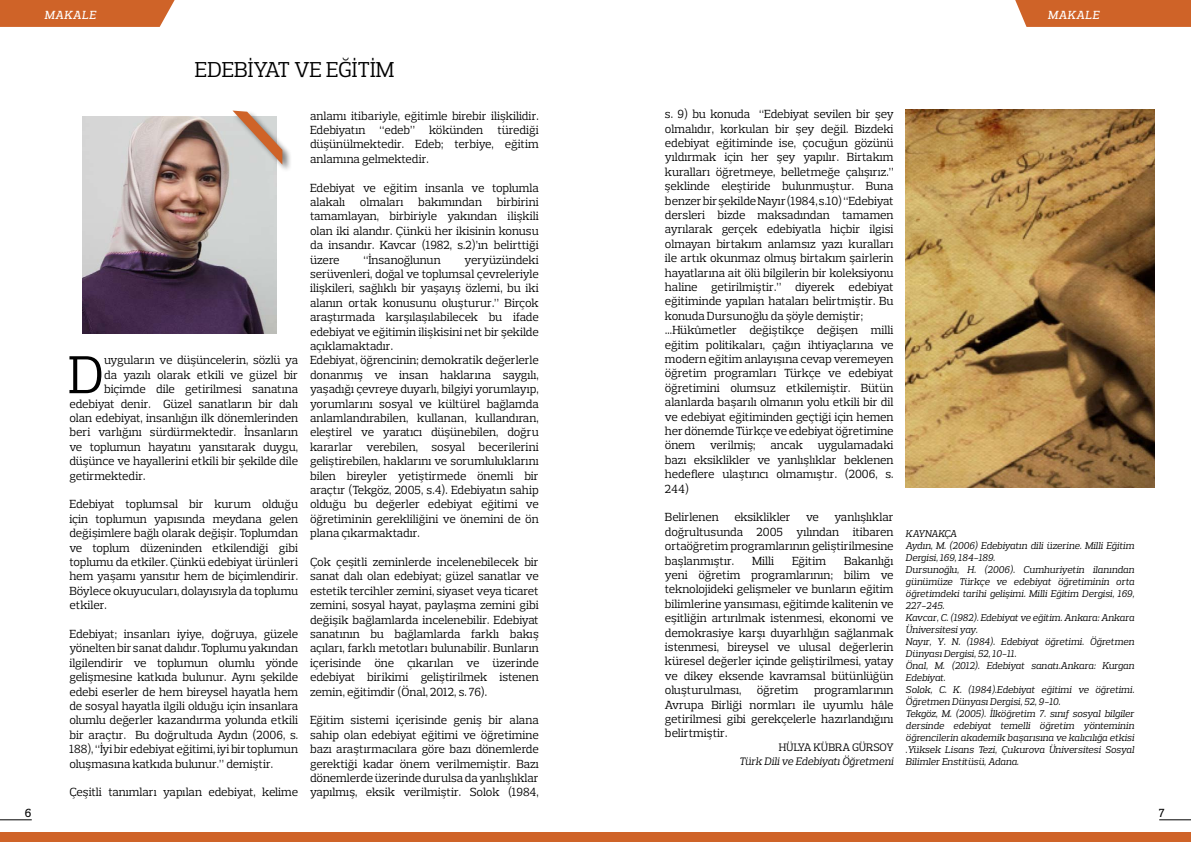
<style>
.page{position:relative;width:1191px;height:842px;background:#fff}
.page>*{position:absolute;margin:0;border:0;box-sizing:border-box;transform-origin:0 0}
.t1{font:54.4px "Prelo Slab";color:#000}
.t2{font:22px "Prelo Slab";color:#000}
.t3{font:12px/14.4px "Prelo Slab";color:#000;text-align:justify}
.t4{font:12px "Prelo Slab";letter-spacing:-.025em;color:#000}
.t5{font:italic 500 12px "Prelo Slab";letter-spacing:.05em;color:#fff}
.t6{font:500 12px "Prelo Slab";color:#000}
.t7{font:italic 11px "Prelo Slab";letter-spacing:-.01em;color:#000}
.t8{font:11px "Prelo Slab";color:#000}
.t9{font:italic 10px/12px "Prelo Slab";color:#000}
</style>
<div class="page">
<svg style="left:1015px;top:0;width:176px;height:27px"></svg>
<svg style="left:0;top:0;width:175px;height:27px"></svg>
<hr style="left:0;top:819px;width:32px;height:1px;background:#000">
<hr style="left:1159px;top:819px;width:32px;height:1px;background:#000">
<div style="left:0;top:832px;width:1191px;height:10px;background:#cf6328"></div>
<img style="left:82px;top:116px;width:194px;height:218px">
<div style="left:232px;top:109px;width:60px;height:64px;background:#000;opacity:.5"></div>
<svg style="left:232px;top:111px;width:50px;height:54px"></svg>
<img style="left:905px;top:109px;width:250px;height:379px">
<p class="t5" style="left:44px;top:8px;width:53px">MAKALE</p>
<p class="t5" style="left:1047px;top:8px;width:53px">MAKALE</p>
<h2 class="t2" style="left:195px;top:56px;width:201px">EDEBİYAT VE EĞİTİM</h2>
<h1 class="t1" style="left:68px;top:341px;width:37px">D</h1>
<p class="t3" style="left:104px;top:353px;width:195px">uyguların ve düşüncelerin, sözlü ya</p>
<p class="t3" style="left:104px;top:367px;width:195px">da yazılı olarak etkili ve güzel bir</p>
<p class="t3" style="left:104px;top:382px;width:195px">biçimde dile getirilmesi sanatına</p>
<p class="t3" style="left:69px;top:396px;width:230px">edebiyat denir. Güzel sanatların bir dalı</p>
<p class="t3" style="left:69px;top:411px;width:230px">olan edebiyat, insanlığın ilk dönemlerinden</p>
<p class="t3" style="left:69px;top:425px;width:230px">beri varlığını sürdürmektedir. İnsanların</p>
<p class="t4" style="left:69px;top:439px;width:230px">ve toplumun hayatını yansıtarak duygu,</p>
<p class="t3" style="left:69px;top:454px;width:230px">düşünce ve hayallerini etkili bir şekilde dile</p>
<p class="t3" style="left:69px;top:468px;width:77px">getirmektedir.</p>
<p class="t3" style="left:69px;top:497px;width:230px">Edebiyat toplumsal bir kurum olduğu için toplumun yapısında meydana gelen değişimlere bağlı olarak değişir. Toplumdan ve toplum düzeninden etkilendiği gibi toplumu da etkiler. Çünkü edebiyat ürünleri hem yaşamı yansıtır hem de biçimlendirir.<br>Böylece okuyucuları, dolayısıyla da toplumu etkiler.</p>
<p class="t3" style="left:69px;top:627px;width:230px">Edebiyat; insanları iyiye, doğruya, güzele yönelten bir sanat dalıdır. Toplumu yakından ilgilendirir ve toplumun olumlu yönde gelişmesine katkıda bulunur. Aynı şekilde edebi eserler de hem bireysel hayatla hem de sosyal hayatla ilgili olduğu için insanlara olumlu değerler kazandırma yolunda etkili bir araçtır. Bu doğrultuda Aydın (2006, s.<br>188), “İyi bir edebiyat eğitimi, iyi bir toplumun oluşmasına katkıda bulunur.” demiştir.</p>
<p class="t3" style="left:69px;top:785px;width:230px">Çeşitli tanımları yapılan edebiyat, kelime</p>
<p class="t3" style="left:310px;top:108px;width:230px">anlamı itibariyle, eğitimle birebir ilişkilidir.<br>Edebiyatın “edeb” kökünden türediği düşünülmektedir. Edeb; terbiye, eğitim anlamına gelmektedir.</p>
<p class="t3" style="left:310px;top:180px;width:230px">Edebiyat ve eğitim insanla ve toplumla alakalı olmaları bakımından birbirini tamamlayan, birbiriyle yakından ilişkili olan iki alandır. Çünkü her ikisinin konusu da insandır. Kavcar (1982, s.2)’ın belirttiği üzere</p>
<p class="t3" style="left:363px;top:252px;width:79px">“İnsanoğlunun</p>
<p class="t3" style="left:310px;top:252px;width:230px;text-align:left;text-indent:154px">yeryüzündeki serüvenleri, doğal ve toplumsal çevreleriyle ilişkileri, sağlıklı bir yaşayış özlemi, bu iki alanın ortak konusunu oluşturur.” Birçok araştırmada karşılaşılabilecek bu ifade edebiyat ve eğitimin ilişkisini net bir şekilde açıklamaktadır.<br>Edebiyat, öğrencinin; demokratik değerlerle donanmış ve insan haklarına saygılı, yaşadığı çevreye duyarlı, bilgiyi yorumlayıp, yorumlarını sosyal ve kültürel bağlamda anlamlandırabilen, kullanan, kullandıran, eleştirel ve yaratıcı düşünebilen, doğru kararlar verebilen, sosyal becerilerini geliştirebilen, haklarını ve sorumluluklarını bilen bireyler yetiştirmede önemli bir araçtır (Tekgöz, 2005, s.4). Edebiyatın sahip olduğu bu değerler edebiyat eğitimi ve öğretiminin gerekliliğini ve önemini de ön plana çıkarmaktadır.</p>
<p class="t3" style="left:310px;top:555px;width:230px">Çok çeşitli zeminlerde incelenebilecek bir sanat dalı olan edebiyat; güzel sanatlar ve estetik tercihler zemini, siyaset veya ticaret zemini, sosyal hayat, paylaşma zemini gibi değişik bağlamlarda incelenebilir. Edebiyat sanatının bu bağlamlarda farklı bakış açıları, farklı metotları bulunabilir. Bunların içerisinde öne çıkarılan ve üzerinde edebiyat birikimi geliştirilmek istenen zemin, eğitimdir (Önal, 2012, s. 76).</p>
<p class="t3" style="left:310px;top:713px;width:230px">Eğitim sistemi içerisinde geniş bir alana sahip olan edebiyat eğitimi ve öğretimine bazı araştırmacılara göre bazı dönemlerde gerektiği kadar önem verilmemiştir. Bazı dönemlerde üzerinde durulsa da yanlışlıklar yapılmış, eksik verilmiştir. Solok (1984,</p>
<p class="t3" style="left:665px;top:107px;width:230px;text-align:left">s. 9) bu konuda “Edebiyat sevilen bir şey olmalıdır, korkulan bir şey değil. Bizdeki edebiyat eğitiminde ise, çocuğun gözünü yıldırmak için her şey yapılır. Birtakım kuralları öğretmeye, belletmeğe çalışırız.” şeklinde eleştiride bulunmuştur. Buna benzer bir şekilde Nayır (1984, s.10) “Edebiyat dersleri bizde maksadından tamamen ayrılarak gerçek edebiyatla hiçbir ilgisi olmayan birtakım anlamsız yazı kuralları ile artık okunmaz olmuş birtakım şairlerin hayatlarına ait ölü bilgilerin bir koleksiyonu haline getirilmiştir.” diyerek edebiyat eğitiminde yapılan hataları belirtmiştir. Bu konuda Dursunoğlu da şöyle demiştir; …Hükûmetler değiştikçe değişen milli eğitim politikaları, çağın ihtiyaçlarına ve modern eğitim anlayışına cevap veremeyen öğretim programları Türkçe ve edebiyat öğretimini olumsuz etkilemiştir. Bütün alanlarda başarılı olmanın yolu etkili bir dil ve edebiyat eğitiminden geçtiği için hemen her dönemde Türkçe ve edebiyat öğretimine önem verilmiş; ancak uygulamadaki bazı eksiklikler ve yanlışlıklar beklenen hedeflere ulaştırıcı olmamıştır. (2006, s.<br>244)</p>
<p class="t3" style="left:665px;top:510px;width:55px">Belirlenen</p>
<p class="t3" style="left:734px;top:510px;width:58px">eksiklikler</p>
<p class="t3" style="left:806px;top:510px;width:14px">ve</p>
<p class="t3" style="left:665px;top:510px;width:230px;text-indent:169px">yanlışlıklar doğrultusunda 2005 yılından itibaren ortaöğretim programlarının geliştirilmesine başlanmıştır.</p>
<p class="t3" style="left:665px;top:553px;width:230px;text-indent:179px">Bakanlığı yeni öğretim programlarının; bilim ve teknolojideki gelişmeler ve bunların eğitim bilimlerine yansıması, eğitimde kalitenin ve eşitliğin artırılmak istenmesi, ekonomi ve demokrasiye karşı duyarlılığın sağlanmak istenmesi, bireysel ve ulusal değerlerin küresel değerler içinde geliştirilmesi, yatay ve dikey eksende kavramsal bütünlüğün oluşturulması,</p>
<p class="t3" style="left:752px;top:553px;width:24px">Milli</p>
<p class="t3" style="left:792px;top:553px;width:35px">Eğitim</p>
<p class="t3" style="left:757px;top:683px;width:43px">öğretim</p>
<p class="t3" style="left:665px;top:683px;width:230px;text-indent:149px">programlarının Avrupa Birliği normları ile uyumlu hâle getirilmesi gibi gerekçelerle hazırlandığını belirtmiştir.</p>
<p class="t8" style="left:778px;top:740px;width:116px">HÜLYA KÜBRA GÜRSOY</p>
<p class="t7" style="left:739px;top:754px;width:156px">Türk Dili ve Edebiyatı Öğretmeni</p>
<p class="t9" style="left:905px;top:527px;width:230px">KAYNAKÇA<br>Aydın, M. (2006) Edebiyatın dili üzerine. Milli Eğitim Dergisi, 169, 184-189.<br>Dursunoğlu, H. (2006). Cumhuriyetin ilanından günümüze Türkçe ve edebiyat öğretiminin orta öğretimdeki tarihi gelişimi. Milli Eğitim Dergisi, 169, 227-245.<br>Kavcar, C. (1982). Edebiyat ve eğitim. Ankara: Ankara Üniversitesi yay.<br>Nayır, Y. N. (1984). Edebiyat öğretimi. Öğretmen Dünyası Dergisi, 52, 10-11.<br>Önal, M. (2012). Edebiyat sanatı.Ankara: Kurgan Edebiyat.<br>Solok, C. K. (1984).Edebiyat eğitimi ve öğretimi.<br>Öğretmen Dünyası Dergisi, 52, 9-10.<br>Tekgöz, M. (2005). İlköğretim 7. sınıf sosyal bilgiler dersinde edebiyat temelli öğretim yönteminin öğrencilerin akademik başarısına ve kalıcılığa etkisi .Yüksek Lisans Tezi, Çukurova Üniversitesi Sosyal Bilimler Enstitüsü, Adana.</p>
<p class="t6" style="left:25px;top:805px;width:8px">6</p>
<p class="t6" style="left:1159px;top:805px;width:7px">7</p>
</div>
